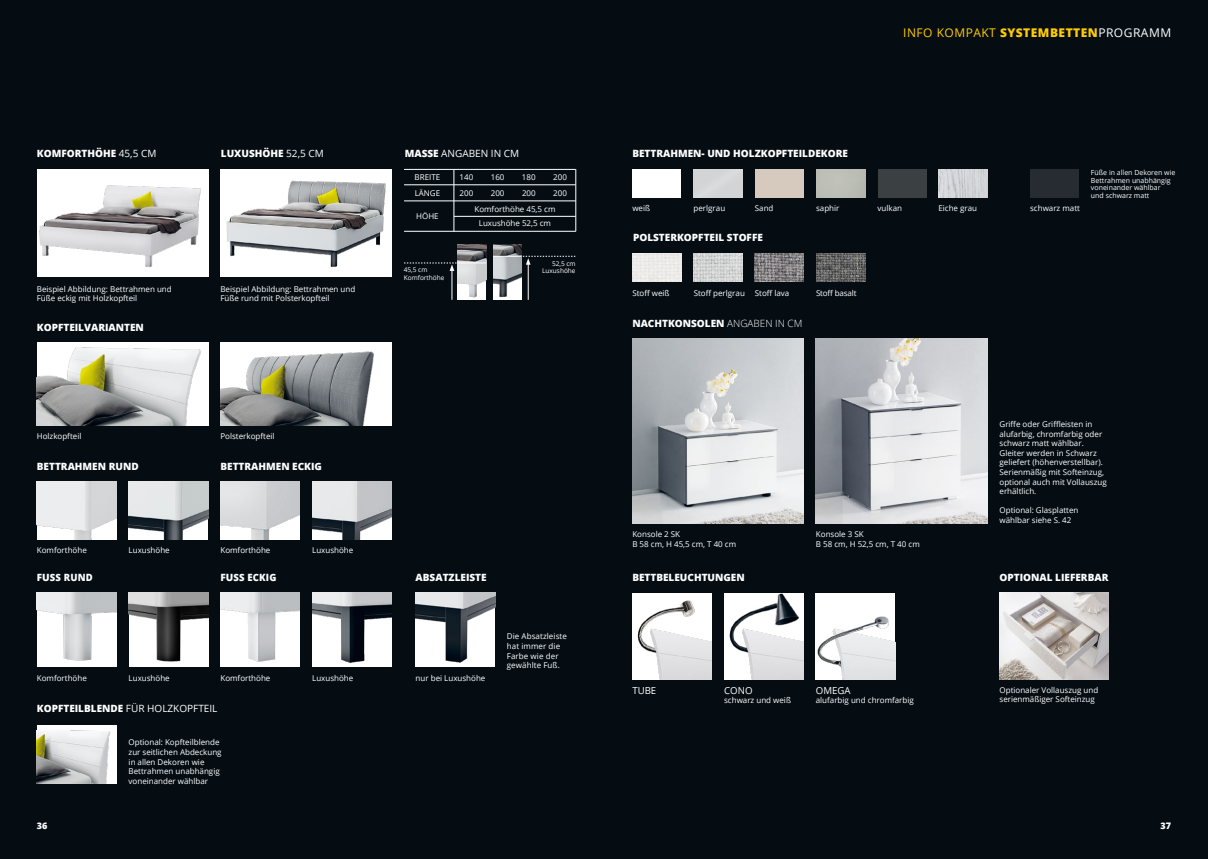
<style>
.page{position:relative;width:1208px;height:859px;background:#050d13}
.page>*{position:absolute;margin:0;border:0;box-sizing:border-box;transform-origin:0 0}
.t1{font:800 12px "Open Sans";letter-spacing:.04em;color:#fc0}
.t2{font:800 10px "Open Sans";color:#fff}
.t3{font:10px "Open Sans";color:#fff}
.t4{font:800 10px "Open Sans";letter-spacing:.02em;color:#fff}
.t5{font:9.7px "Open Sans";color:#fff}
.t6{font:800 9px "Open Sans";color:#fff}
.t7{font:8px/9.6px "Open Sans";color:#fff}
.t8{font:8px "Open Sans";letter-spacing:-.02em;color:#fff}
.t9{font:7px/7.5px "Open Sans";color:#fff}
.t10{font:6.5px "Open Sans";color:#fff}
.s1{font-weight:400}
.s2{font-weight:800}
.s3{font-weight:400;color:#fff}
.s4{font-weight:300}
</style>
<div class="page">
<div style="left:632px;top:169px;width:49px;height:29px;background:#fff"></div>
<img style="left:693px;top:169px;width:49px;height:29px">
<div style="left:755px;top:169px;width:49px;height:29px;background:#d5cabd"></div>
<img style="left:816px;top:169px;width:49px;height:29px">
<img style="left:37px;top:169px;width:171px;height:107px">
<img style="left:220px;top:169px;width:172px;height:107px">
<img style="left:458px;top:245px;width:28px;height:55px">
<img style="left:493px;top:244px;width:28px;height:56px">
<hr style="left:528px;top:263px;width:1px;height:37px;background:#fff">
<hr style="left:452px;top:269px;width:1px;height:31px;background:#fff">
<svg style="left:404px;top:263px;width:82px;height:8px"></svg>
<svg style="left:493px;top:256px;width:82px;height:9px"></svg>
<hr style="left:404px;top:201px;width:171px;height:1px;background:#fff">
<hr style="left:454px;top:216px;width:121px;height:1px;background:#fff">
<hr style="left:404px;top:185px;width:171px;height:1px;background:#fff">
<hr style="left:404px;top:169px;width:171px;height:1px;background:#fff">
<hr style="left:575px;top:169px;width:1px;height:62px;background:#fff">
<hr style="left:454px;top:170px;width:1px;height:61px;background:#fff">
<hr style="left:404px;top:231px;width:172px;height:1px;background:#fff">
<div style="left:877px;top:169px;width:49px;height:29px;background:#3b4142"></div>
<img style="left:938px;top:169px;width:49px;height:29px">
<img style="left:632px;top:339px;width:171px;height:184px">
<img style="left:816px;top:339px;width:171px;height:184px">
<img style="left:816px;top:254px;width:49px;height:28px">
<img style="left:693px;top:254px;width:49px;height:28px">
<img style="left:755px;top:254px;width:49px;height:28px">
<img style="left:632px;top:254px;width:49px;height:28px">
<img style="left:999px;top:593px;width:109px;height:86px">
<img style="left:220px;top:342px;width:172px;height:84px">
<img style="left:37px;top:481px;width:79px;height:59px">
<img style="left:129px;top:481px;width:79px;height:59px">
<img style="left:312px;top:481px;width:80px;height:59px">
<img style="left:37px;top:342px;width:171px;height:84px">
<img style="left:37px;top:593px;width:79px;height:74px">
<img style="left:312px;top:593px;width:80px;height:74px">
<img style="left:220px;top:593px;width:80px;height:74px">
<img style="left:415px;top:593px;width:80px;height:74px">
<img style="left:37px;top:725px;width:79px;height:59px">
<img style="left:220px;top:481px;width:80px;height:59px">
<img style="left:632px;top:593px;width:79px;height:86px">
<img style="left:724px;top:593px;width:79px;height:86px">
<img style="left:816px;top:593px;width:79px;height:86px">
<img style="left:129px;top:593px;width:79px;height:74px">
<div style="left:1030px;top:169px;width:49px;height:29px;background:#262c31"></div>
<p class="t2" style="left:37px;top:146px;width:121px">KOMFORTHÖHE <span class="s1">45,5 CM</span></p>
<p class="t2" style="left:221px;top:146px;width:104px">LUXUSHÖHE <span class="s1">52,5 CM</span></p>
<p class="t3" style="left:405px;top:147px;width:116px"><span class="s2">MASSE</span> ANGABEN IN CM</p>
<p class="t2" style="left:632px;top:146px;width:217px">BETTRAHMEN- UND HOLZKOPFTEILDEKORE</p>
<h1 class="t1" style="left:903px;top:23px;width:269px"><span class="s1">INFO KOMPAKT</span> SYSTEMBETTEN<span class="s3">PROGRAMM</span></h1>
<p class="t7" style="left:414px;top:172px;width:27px">BREITE</p>
<p class="t7" style="left:459px;top:172px;width:15px">140</p>
<p class="t7" style="left:491px;top:172px;width:15px">160</p>
<p class="t7" style="left:522px;top:172px;width:15px">180</p>
<p class="t7" style="left:553px;top:172px;width:15px">200</p>
<p class="t7" style="left:415px;top:188px;width:27px">LÄNGE</p>
<p class="t7" style="left:459px;top:188px;width:15px">200</p>
<p class="t7" style="left:491px;top:188px;width:15px">200</p>
<p class="t7" style="left:522px;top:188px;width:15px">200</p>
<p class="t7" style="left:553px;top:188px;width:15px">200</p>
<p class="t7" style="left:416px;top:211px;width:24px">HÖHE</p>
<p class="t7" style="left:474px;top:201px;width:83px;line-height:14.6px;text-align:center">Komforthöhe 45,5 cm<br>Luxushöhe 52,5 cm</p>
<p class="t7" style="left:37px;top:284px;width:136px">Beispiel Abbildung: Bettrahmen und<br>Füße eckig mit Holzkopfteil</p>
<p class="t7" style="left:220px;top:284px;width:136px">Beispiel Abbildung: Bettrahmen und<br>Füße rund mit Polsterkopfteil</p>
<p class="t2" style="left:37px;top:320px;width:109px">KOPFTEILVARIANTEN</p>
<p class="t7" style="left:37px;top:431px;width:46px">Holzkopfteil</p>
<p class="t7" style="left:220px;top:431px;width:56px">Polsterkopfteil</p>
<p class="t2" style="left:220px;top:459px;width:103px">BETTRAHMEN ECKIG</p>
<p class="t2" style="left:37px;top:459px;width:103px">BETTRAHMEN RUND</p>
<p class="t7" style="left:37px;top:545px;width:51px">Komforthöhe</p>
<p class="t7" style="left:129px;top:545px;width:43px">Luxushöhe</p>
<p class="t7" style="left:220px;top:545px;width:51px">Komforthöhe</p>
<p class="t7" style="left:312px;top:545px;width:43px">Luxushöhe</p>
<p class="t10" style="left:552px;top:259px;width:25px">52,5 cm</p>
<p class="t10" style="left:404px;top:266px;width:25px">45,5 cm</p>
<p class="t10" style="left:542px;top:266px;width:35px">Luxushöhe</p>
<p class="t10" style="left:404px;top:273px;width:42px">Komforthöhe</p>
<p class="t4" style="left:37px;top:569px;width:58px">FUSS RUND</p>
<p class="t4" style="left:220px;top:569px;width:57px">FUSS ECKIG</p>
<p class="t2" style="left:415px;top:569px;width:73px">ABSATZLEISTE</p>
<p class="t7" style="left:37px;top:673px;width:51px">Komforthöhe</p>
<p class="t7" style="left:129px;top:673px;width:43px">Luxushöhe</p>
<p class="t7" style="left:220px;top:673px;width:51px">Komforthöhe</p>
<p class="t7" style="left:312px;top:673px;width:43px">Luxushöhe</p>
<p class="t7" style="left:415px;top:673px;width:71px">nur bei Luxushöhe</p>
<p class="t3" style="left:37px;top:702px;width:182px"><span class="s2">KOPFTEILBLENDE</span> FÜR HOLZKOPFTEIL</p>
<p class="t7" style="left:129px;top:737px;width:94px">Optional: Kopfteilblende zur seitlichen Abdeckung in allen Dekoren wie<br>Bettrahmen unabhängig voneinander wählbar</p>
<p class="t7" style="left:507px;top:631px;width:62px">Die Absatzleiste hat immer die<br>Farbe wie der gewählte Fuß.</p>
<p class="t7" style="left:632px;top:203px;width:19px">weiß</p>
<p class="t7" style="left:693px;top:203px;width:33px">perlgrau</p>
<p class="t7" style="left:877px;top:203px;width:26px">vulkan</p>
<p class="t7" style="left:938px;top:203px;width:40px">Eiche grau</p>
<p class="t7" style="left:1030px;top:203px;width:51px">schwarz matt</p>
<p class="t7" style="left:755px;top:203px;width:20px">Sand</p>
<p class="t7" style="left:816px;top:203px;width:25px">saphir</p>
<p class="t2" style="left:633px;top:230px;width:131px">POLSTERKOPFTEIL STOFFE</p>
<p class="t9" style="left:1091px;top:169px;width:86px">Füße in allen Dekoren wie<br>Bettrahmen unabhängig voneinander wählbar<br>und schwarz matt</p>
<p class="t7" style="left:632px;top:288px;width:39px">Stoff weiß</p>
<p class="t7" style="left:693px;top:288px;width:97px">Stoff perlgrau Stoff lava</p>
<p class="t8" style="left:816px;top:288px;width:42px">Stoff basalt</p>
<p class="t2" style="left:632px;top:316px;width:172px">NACHTKONSOLEN <span class="s4">ANGABEN IN CM</span></p>
<p class="t7" style="left:999px;top:419px;width:109px">Griffe oder Griffleisten in alufarbig, chromfarbig oder schwarz matt wählbar.<br>Gleiter werden in Schwarz geliefert (höhenverstellbar).<br>Serienmäßig mit Softeinzug, optional auch mit Vollauszug erhältlich.</p>
<p class="t7" style="left:999px;top:505px;width:80px">Optional: Glasplatten wählbar siehe S. 42</p>
<p class="t7" style="left:632px;top:529px;width:105px">Konsole 2 SK<br>B 58 cm, H 45,5 cm, T 40 cm</p>
<p class="t2" style="left:632px;top:569px;width:114px">BETTBELEUCHTUNGEN</p>
<p class="t2" style="left:999px;top:569px;width:110px">OPTIONAL LIEFERBAR</p>
<p class="t7" style="left:816px;top:529px;width:105px">Konsole 3 SK<br>B 58 cm, H 52,5 cm, T 40 cm</p>
<p class="t5" style="left:632px;top:684px;width:25px">TUBE</p>
<p class="t5" style="left:724px;top:684px;width:30px">CONO</p>
<p class="t7" style="left:724px;top:695px;width:68px">schwarz und weiß</p>
<p class="t5" style="left:816px;top:684px;width:36px">OMEGA</p>
<p class="t7" style="left:816px;top:695px;width:99px">alufarbig und chromfarbig</p>
<p class="t7" style="left:999px;top:685px;width:100px">Optionaler Vollauszug und serienmäßiger Softeinzug</p>
<p class="t6" style="left:37px;top:819px;width:12px">36</p>
<p class="t6" style="left:1160px;top:819px;width:12px">37</p>
</div>
